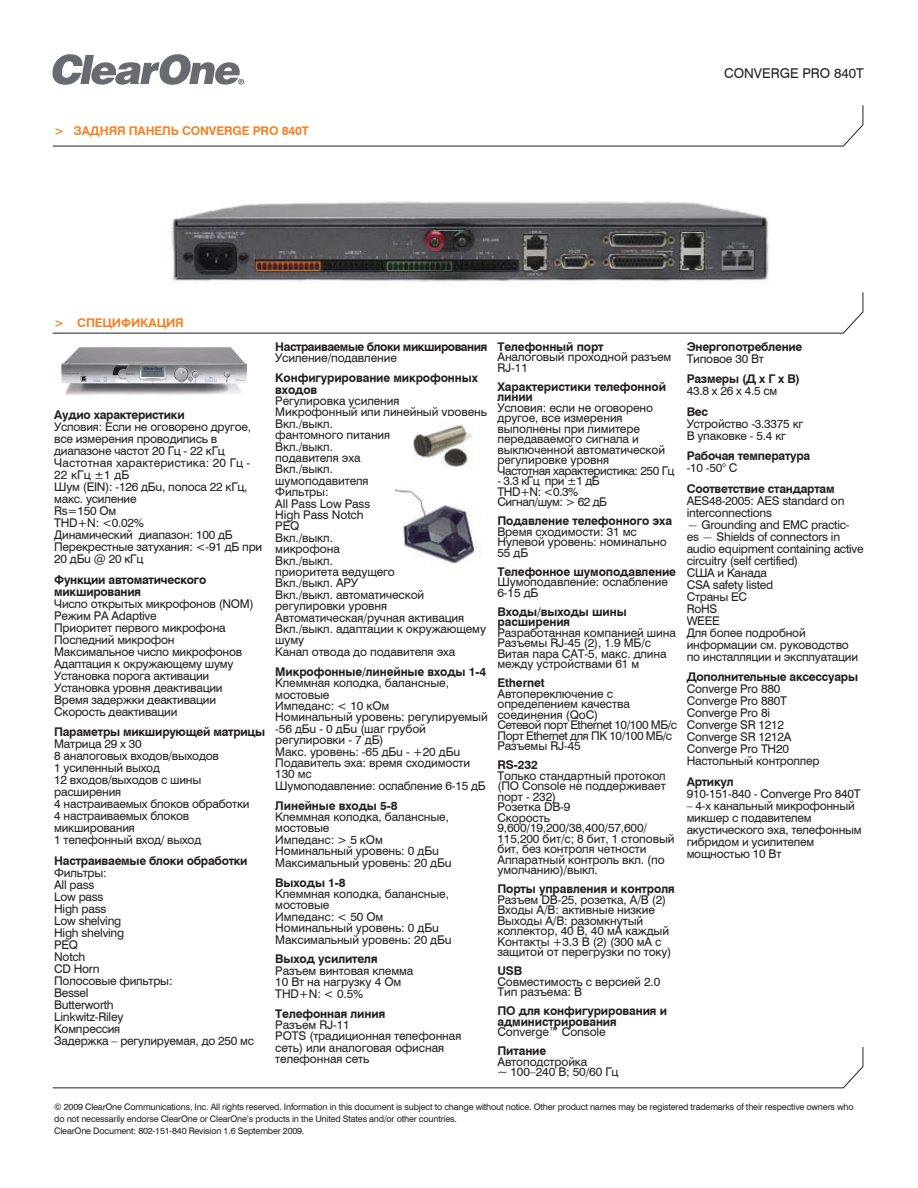
<style>
.page{position:relative;width:918px;height:1188px;background:#fff}
.page>*{position:absolute;margin:0;border:0;box-sizing:border-box;transform-origin:0 0}
.t1{font:13.5px "Swiss 721 Cyrillic BT";color:#231f20}
.t2{font:12px/12px "Swiss 721 Cyrillic BT";letter-spacing:-.01em;color:#231f20}
.t3{font:700 12px/10.5px "Swiss 721 Cyrillic BT";letter-spacing:-.01em;color:#231f20}
.t4{font:12px/10.5px "Swiss 721 Cyrillic BT";letter-spacing:-.04em;color:#231f20}
.t5{font:700 12px "Swiss 721 Cyrillic BT";letter-spacing:-.01em;color:#f58022}
.t6{font:700 12px "Swiss 721 Cyrillic BT";letter-spacing:-.04em;color:#231f20}
.t7{font:9px/12px "Swiss 721 Cyrillic BT";letter-spacing:-.02em;color:#231f20}
</style>
<div class="page">
<svg style="left:53px;top:54px;width:191px;height:31px"></svg>
<svg style="left:52px;top:105px;width:812px;height:42px"></svg>
<svg style="left:52px;top:292px;width:812px;height:42px"></svg>
<svg style="left:52px;top:1047px;width:812px;height:42px"></svg>
<img style="left:171px;top:201px;width:598px;height:81px">
<img style="left:61px;top:347px;width:187px;height:49px">
<img style="left:413px;top:424px;width:59px;height:44px">
<img style="left:396px;top:489px;width:80px;height:75px">
<p class="t5" style="left:54px;top:124px;width:256px">&gt; ЗАДНЯЯ ПАНЕЛЬ CONVERGE PRO 840T</p>
<p class="t1" style="left:724px;top:65px;width:141px">CONVERGE PRO 840T</p>
<p class="t5" style="left:54px;top:315px;width:131px">&gt; СПЕЦИФИКАЦИЯ</p>
<p class="t3" style="left:54px;top:409px;width:132px">Аудио характеристики</p>
<p class="t2" style="left:54px;top:421px;width:210px">Условия: Если не оговорено другое, все измерения проводились в диапазоне частот 20 Гц - 22 кГц<br>Частотная характеристика: 20 Гц -<br>22 кГц ±1 дБ<br>Шум (EIN): -126 дБu, полоса 22 кГц, макс. усиление<br>Rs=150 Ом<br>THD+N: &lt;0.02%<br>Динамический диапазон: 100 дБ<br>Перекрестные затухания: &lt;-91 дБ при<br>20 дБu @ 20 кГц</p>
<p class="t3" style="left:54px;top:573px;width:154px;line-height:12px">Функции автоматического микширования</p>
<p class="t2" style="left:54px;top:597px;width:201px">Число открытых микрофонов (NOM)<br>Режим PA Adaptive<br>Приоритет первого микрофона<br>Последний микрофон<br>Максимальное число микрофонов<br>Адаптация к окружающему шуму<br>Установка порога активации<br>Установка уровня деактивации<br>Время задержки деактивации<br>Скорость деактивации</p>
<p class="t3" style="left:54px;top:727px;width:213px">Параметры микширующей матрицы</p>
<p class="t2" style="left:54px;top:738px;width:197px">Матрица 29 х 30<br>8 аналоговых входов/выходов<br>1 усиленный выход<br>12 входов/выходов с шины расширения<br>4 настраиваемых блоков обработки<br>4 настраиваемых блоков микширования<br>1 телефонный вход/ выход</p>
<p class="t3" style="left:54px;top:855px;width:195px">Настраиваемые блоки обработки</p>
<p class="t2" style="left:54px;top:866px;width:202px">Фильтры:<br>All pass<br>Low pass<br>High pass<br>Low shelving<br>High shelving<br>PEQ<br>Notch<br>CD Horn<br>Полосовые фильтры:<br>Bessel<br>Butterworth<br>Linkwitz-Riley<br>Компрессия<br>Задержка – регулируемая, до 250 мс</p>
<p class="t6" style="left:275px;top:339px;width:213px">Настраиваемые блоки микширования</p>
<p class="t2" style="left:275px;top:352px;width:123px">Усиление/подавление</p>
<p class="t3" style="left:275px;top:372px;width:204px;line-height:11.4px">Конфигурирование микрофонных входов</p>
<p class="t2" style="left:275px;top:395px;width:213px;line-height:11.4px">Регулировка усиления<br>Микрофонный или линейный уровень<br>Вкл./выкл.<br>фантомного питания<br>Вкл./выкл.<br>подавителя эха<br>Вкл./выкл.<br>шумоподавителя<br>Фильтры:<br>All Pass Low Pass<br>High Pass Notch<br>PEQ<br>Вкл./выкл.<br>микрофона<br>Вкл./выкл.<br>приоритета ведущего<br>Вкл./выкл. АРУ<br>Вкл./выкл. автоматической регулировки уровня<br>Автоматическая/ручная активация<br>Вкл./выкл. адаптации к окружающему шуму<br>Канал отвода до подавителя эха</p>
<p class="t3" style="left:275px;top:666px;width:212px">Микрофонные/линейные входы 1-4</p>
<p class="t2" style="left:275px;top:677px;width:214px;line-height:11.4px">Клеммная колодка, балансные, мостовые<br>Импеданс: &lt; 10 кОм<br>Номинальный уровень: регулируемый -56 дБu - 0 дБu (шаг грубой регулировки - 7 дБ)<br>Макс. уровень: -65 дБu - +20 дБu<br>Подавитель эха: время сходимости<br>130 мс<br>Шумоподавление: ослабление 6-15 дБ</p>
<p class="t3" style="left:275px;top:800px;width:124px">Линейные входы 5-8</p>
<p class="t2" style="left:275px;top:811px;width:178px;line-height:11.4px">Клеммная колодка, балансные, мостовые<br>Импеданс: &gt; 5 кОм<br>Номинальный уровень: 0 дБu<br>Максимальный уровень: 20 дБu</p>
<p class="t3" style="left:275px;top:877px;width:72px">Выходы 1-8</p>
<p class="t2" style="left:275px;top:888px;width:178px;line-height:11.4px">Клеммная колодка, балансные, мостовые<br>Импеданс: &lt; 50 Ом<br>Номинальный уровень: 0 дБu<br>Максимальный уровень: 20 дБu</p>
<p class="t3" style="left:275px;top:954px;width:104px">Выход усилителя</p>
<p class="t2" style="left:275px;top:965px;width:140px;line-height:11.4px">Разъем винтовая клемма<br>10 Вт на нагрузку 4 Ом<br>THD+N: &lt; 0.5%</p>
<p class="t3" style="left:275px;top:1008px;width:111px">Телефонная линия</p>
<p class="t2" style="left:275px;top:1019px;width:188px;line-height:11.4px">Разъем RJ-11<br>POTS (традиционная телефонная сеть) или аналоговая офисная телефонная сеть</p>
<p class="t3" style="left:497px;top:341px;width:108px">Телефонный порт</p>
<p class="t2" style="left:497px;top:352px;width:175px;line-height:10.5px">Аналоговый проходной разъем<br>RJ-11</p>
<p class="t3" style="left:497px;top:381px;width:170px">Характеристики телефонной линии</p>
<p class="t2" style="left:497px;top:402px;width:179px;line-height:10.5px">Условия: если не оговорено другое, все измерения выполнены при лимитере передаваемого сигнала и выключенной автоматической регулировке уровня<br>Частотная характеристика: 250 Гц</p>
<p class="t4" style="left:497px;top:476px;width:111px">- 3.3 кГц при ±1 дБ<br>THD+N: &lt;0.3%<br>Сигнал/шум: &gt; 62 дБ</p>
<p class="t3" style="left:497px;top:516px;width:176px">Подавление телефонного эха</p>
<p class="t2" style="left:497px;top:526px;width:171px;line-height:10.5px">Время сходимости: 31 мс<br>Нулевой уровень: номинально<br>55 дБ</p>
<p class="t3" style="left:497px;top:566px;width:180px">Телефонное шумоподавление</p>
<p class="t2" style="left:497px;top:577px;width:172px;line-height:10.5px">Шумоподавление: ослабление<br>6-15 дБ</p>
<p class="t3" style="left:497px;top:606px;width:131px">Входы/выходы шины расширения</p>
<p class="t2" style="left:497px;top:627px;width:180px;line-height:10.5px">Разработанная компанией шина<br>Разъемы RJ-45 (2), 1.9 МБ/с<br>Витая пара CAT-5, макс. длина между устройствами 61 м</p>
<p class="t3" style="left:497px;top:678px;width:49px">Ethernet</p>
<p class="t2" style="left:497px;top:688px;width:181px;line-height:10.5px">Автопереключение с определением качества соединения (QoC)<br>Сетевой порт Ethernet 10/100 МБ/с<br>Порт Ethernet для ПК 10/100 МБ/с<br>Разъемы RJ-45</p>
<p class="t3" style="left:497px;top:760px;width:42px">RS-232</p>
<p class="t2" style="left:497px;top:770px;width:179px;line-height:10.5px">Только стандартный протокол (ПО Console не поддерживает порт - 232)<br>Розетка DB-9<br>Скорость<br>9,600/19,200/38,400/57,600/<br>115,200 бит/с; 8 бит, 1 стоповый бит, без контроля четности<br>Аппаратный контроль вкл. (по умолчанию)/выкл.</p>
<p class="t3" style="left:497px;top:884px;width:179px">Порты управления и контроля</p>
<p class="t2" style="left:497px;top:894px;width:176px;line-height:10.5px">Разъем DB-25, розетка, A/B (2)<br>Входы A/B: активные низкие<br>Выходы A/B: разомкнутый коллектор, 40 В, 40 мА каждый<br>Контакты +3.3 В (2) (300 мА с защитой от перегрузки по току)</p>
<p class="t3" style="left:497px;top:966px;width:26px">USB</p>
<p class="t2" style="left:497px;top:976px;width:164px;line-height:10.5px">Совместимость с версией 2.0<br>Тип разъема: B</p>
<p class="t3" style="left:497px;top:1006px;width:171px">ПО для конфигурирования и администрирования</p>
<p class="t2" style="left:497px;top:1026px;width:110px">Converge™ Console</p>
<p class="t3" style="left:497px;top:1046px;width:50px">Питание</p>
<p class="t2" style="left:497px;top:1056px;width:123px;line-height:10.5px">Автоподстройка<br>~ 100–240 В; 50/60 Гц</p>
<p class="t3" style="left:687px;top:341px;width:117px">Энергопотребление</p>
<p class="t2" style="left:687px;top:353px;width:79px">Типовое 30 Вт</p>
<p class="t3" style="left:687px;top:374px;width:115px">Размеры (Д x Г x В)</p>
<p class="t2" style="left:687px;top:385px;width:92px">43.8 x 26 x 4.5 см</p>
<p class="t3" style="left:687px;top:406px;width:23px">Вес</p>
<p class="t2" style="left:687px;top:418px;width:118px">Устройство -3.3375 кг<br>В упаковке - 5.4 кг</p>
<p class="t3" style="left:687px;top:451px;width:125px">Рабочая температура</p>
<p class="t2" style="left:687px;top:462px;width:52px">-10 -50° C</p>
<p class="t3" style="left:687px;top:483px;width:149px">Соответствие стандартам</p>
<p class="t2" style="left:687px;top:495px;width:159px">AES48-2005: AES standard on interconnections</p>
<p class="t2" style="left:687px;top:519px;width:178px">— Grounding and EMC practic&shy;es — Shields of connectors in audio equipment containing active circuitry (self certified)<br>США и Канада<br>CSA safety listed<br>Страны ЕС<br>RoHS<br>WEEE<br>Для более подробной информации см. руководство по инсталляции и эксплуатации</p>
<p class="t3" style="left:687px;top:672px;width:173px">Дополнительные аксессуары</p>
<p class="t2" style="left:687px;top:683px;width:135px">Converge Pro 880<br>Converge Pro 880T<br>Converge Pro 8i<br>Converge SR 1212<br>Converge SR 1212A<br>Converge Pro TH20<br>Настольный контроллер</p>
<p class="t3" style="left:687px;top:776px;width:48px">Артикул</p>
<p class="t2" style="left:687px;top:788px;width:175px">910-151-840 - Converge Pro 840T</p>
<p class="t2" style="left:687px;top:800px;width:177px">– 4-х канальный микрофонный микшер с подавителем акустического эха, телефонным гибридом и усилителем мощностью 10 Вт</p>
<p class="t7" style="left:54px;top:1100px;width:801px">© 2009 ClearOne Communications, Inc. All rights reserved. Information in this document is subject to change without notice. Other product names may be registered trademarks of their respective owners who do not necessarily endorse ClearOne or ClearOne’s products in the United States and/or other countries.<br>ClearOne Document: 802-151-840 Revision 1.6 September 2009.</p>
</div>
